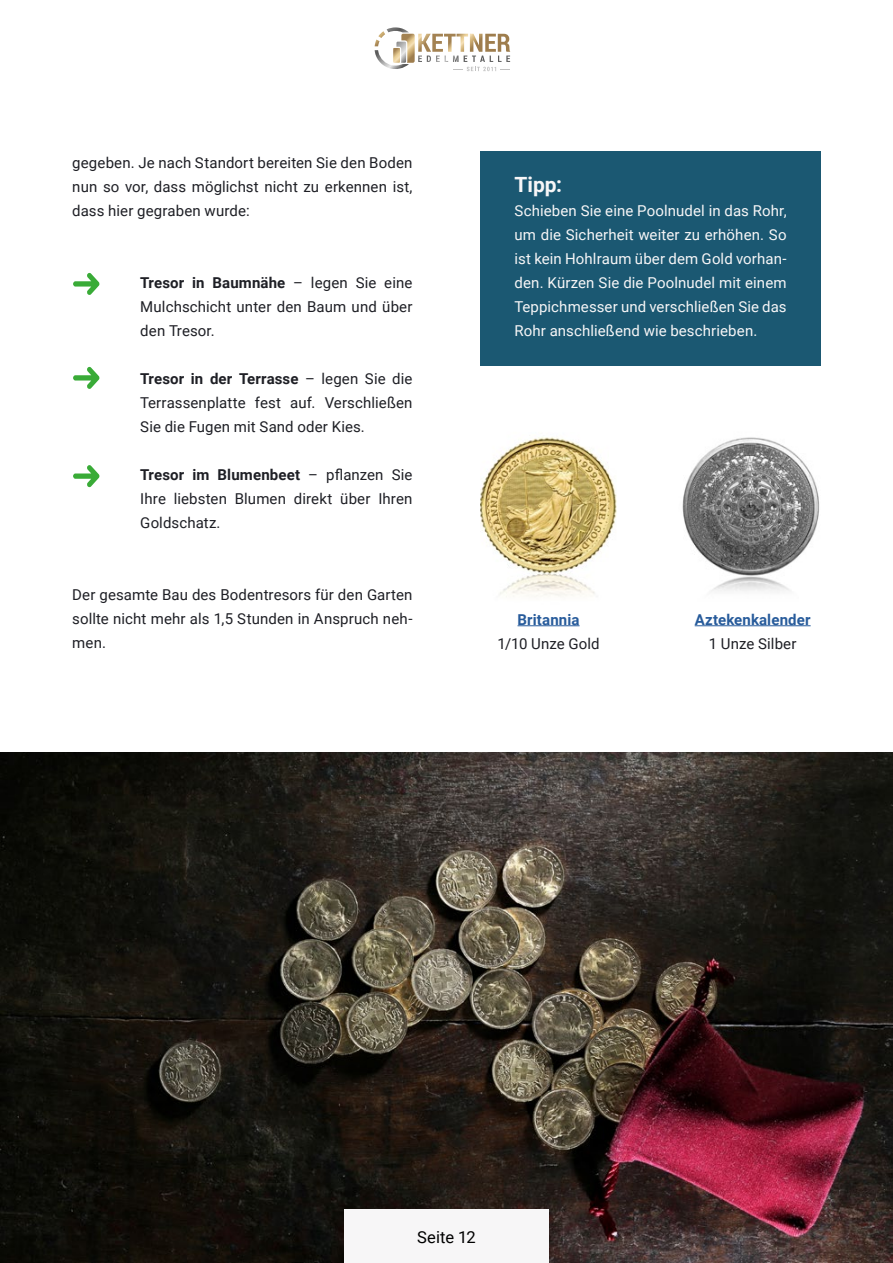
<style>
.page{position:relative;width:893px;height:1263px;background:#fff}
.page>*{position:absolute;margin:0;border:0;box-sizing:border-box;transform-origin:0 0}
.t1{font:700 21px "Roboto";color:#f7f6f7}
.t2{font:16.5px "Roboto";letter-spacing:.005em;color:#000}
.t3{font:15px/24px "Roboto";letter-spacing:.01em;color:#1e1f25;text-align:justify}
.t4{font:15px/24px "Roboto";letter-spacing:.005em;color:#f7f6f7;text-align:justify}
.t5{font:700 15px "Roboto";letter-spacing:.01em;color:#275b9b}
.s1{font-weight:700}
</style>
<div class="page">
<svg style="left:73px;top:273px;width:27px;height:22px"></svg>
<svg style="left:73px;top:367px;width:27px;height:22px"></svg>
<svg style="left:73px;top:465px;width:27px;height:22px"></svg>
<div style="left:480px;top:151px;width:341px;height:72px;background:#1b5872"></div>
<div style="left:480px;top:180px;width:341px;height:186px;background:#1b5872"></div>
<img style="left:480px;top:437px;width:137px;height:160px">
<img style="left:682px;top:437px;width:138px;height:155px">
<hr style="left:518px;top:625px;width:62px;height:1px;background:#275b9b">
<hr style="left:695px;top:625px;width:116px;height:1px;background:#275b9b">
<img style="left:0;top:753px;width:893px;height:510px">
<div style="left:344px;top:1210px;width:205px;height:53px;background:#f7f6f7"></div>
<svg style="left:375px;top:27px;width:135px;height:44px"></svg>
<p class="t3" style="left:72px;top:150px;width:342px">gegeben. Je nach Standort bereiten Sie den Boden nun so vor, dass möglichst nicht zu erkennen ist, dass hier gegraben wurde:</p>
<p class="t3" style="left:140px;top:270px;width:274px"><span class="s1">Tresor in Baumnähe</span> – legen Sie eine Mulchschicht unter den Baum und über den Tresor.</p>
<p class="t3" style="left:140px;top:366px;width:274px"><span class="s1">Tresor in der Terrasse</span> – legen Sie die Terrassenplatte fest auf. Verschließen Sie die Fugen mit Sand oder Kies.</p>
<p class="t3" style="left:140px;top:462px;width:274px"><span class="s1">Tresor im Blumenbeet</span> – pflanzen Sie Ihre liebsten Blumen direkt über Ihren Goldschatz.</p>
<p class="t3" style="left:72px;top:582px;width:342px">Der gesamte Bau des Bodentresors für den Garten sollte nicht mehr als 1,5 Stunden in Anspruch neh&shy;men.</p>
<h1 class="t1" style="left:514px;top:170px;width:49px">Tipp:</h1>
<p class="t4" style="left:514px;top:198px;width:274px">Schieben Sie eine Poolnudel in das Rohr, um die Sicherheit weiter zu erhöhen. So ist kein Hohlraum über dem Gold vorhan&shy;den. Kürzen Sie die Poolnudel mit einem Teppichmesser und verschließen Sie das Rohr anschließend wie beschrieben.</p>
<p class="t5" style="left:518px;top:609px;width:64px">Britannia</p>
<p class="t3" style="left:497px;top:631px;width:104px">1/10 Unze Gold</p>
<p class="t5" style="left:695px;top:609px;width:117px">Aztekenkalender</p>
<p class="t3" style="left:709px;top:631px;width:89px">1 Unze Silber</p>
<p class="t2" style="left:417px;top:1225px;width:60px">Seite 12</p>
</div>
